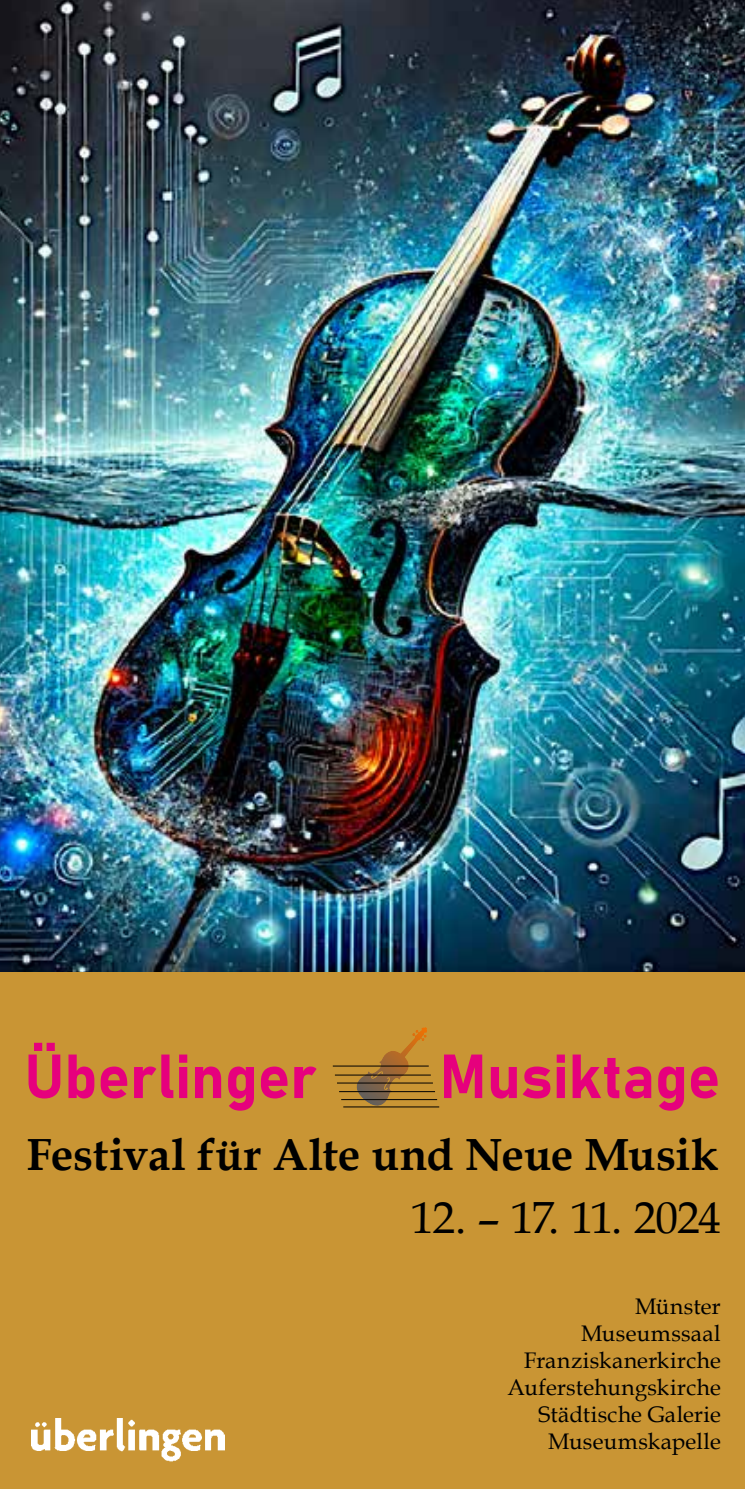
<style>
.page{position:relative;width:745px;height:1489px;background:#fff}
.page>*{position:absolute;margin:0;border:0;box-sizing:border-box;transform-origin:0 0}
.t1{font:61.25px "Bahnschrift";letter-spacing:-.005em;color:#e6007d}
.t2{font:700 45px "Book Antiqua";color:#000}
.t3{font:45px "Book Antiqua";letter-spacing:-.025em;color:#000}
.t4{font:22.5px/27px "Book Antiqua";letter-spacing:.01em;color:#000;text-align:right}
</style>
<div class="page">
<div style="left:0;top:0;width:744px;height:1488px;background:#c99534"></div>
<img style="left:0;top:0;width:744px;height:971px">
<svg style="left:351px;top:1027px;width:76px;height:81px"></svg>
<hr style="left:332px;top:1065px;width:96px;height:1px;background:#000">
<hr style="left:335px;top:1074px;width:95px;height:1px;background:#000">
<hr style="left:337px;top:1082px;width:95px;height:1px;background:#000">
<hr style="left:339px;top:1091px;width:96px;height:1px;background:#000">
<hr style="left:341px;top:1099px;width:96px;height:1px;background:#000">
<hr style="left:343px;top:1106px;width:96px;height:1px;background:#000">
<img style="left:32px;top:1418px;width:192px;height:43px">
<h1 class="t1" style="left:24px;top:1029px;width:293px">Überlinger</h1>
<h1 class="t1" style="left:439px;top:1029px;width:282px">Musiktage</h1>
<h2 class="t2" style="left:26px;top:1123px;width:693px">Festival für Alte und Neue Musik</h2>
<h2 class="t3" style="left:411px;top:1186px;width:311px">12. – 17. 11. 2024</h2>
<p class="t4" style="left:507px;top:1292px;width:215px">Münster<br>Museumssaal<br>Franziskanerkirche<br>Auferstehungskirche<br>Städtische Galerie<br>Museumskapelle</p>
</div>
